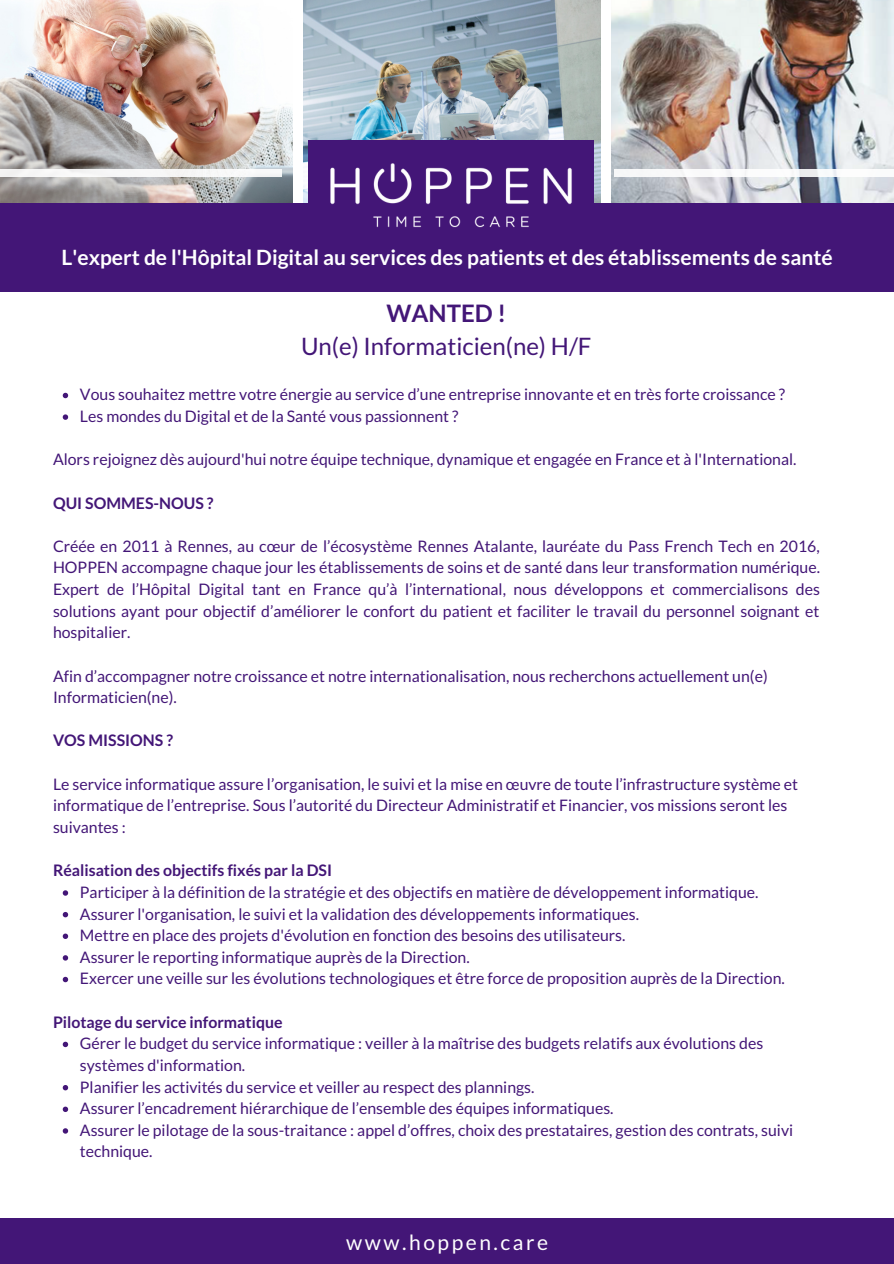
<style>
.page{position:relative;width:894px;height:1264px;background:#fff}
.page>*{position:absolute;margin:0;border:0;box-sizing:border-box;transform-origin:0 0}
.t1{font:24px "Lato";color:#431677}
.t2{font:700 24px "Lato";color:#431677}
.t3{font:700 21px "Lato";color:#fff}
.t4{font:21px "Lato";letter-spacing:.12em;color:#fff}
.t5{font:15.9px/21.6px "Lato";color:#431677}
.t6{font:700 15.9px "Lato";color:#431677}
</style>
<div class="page">
<div style="left:0;top:1217px;width:893px;height:46px;background:#431677"></div>
<img style="left:0;top:0;width:292px;height:203px">
<img style="left:304px;top:0;width:296px;height:129px">
<img style="left:611px;top:0;width:282px;height:203px">
<div style="left:0;top:203px;width:893px;height:88px;background:#431677"></div>
<div style="left:0;top:170px;width:281px;height:7px;background:#f7f7f7"></div>
<div style="left:614px;top:170px;width:279px;height:7px;background:#fff"></div>
<img style="left:292px;top:129px;width:309px;height:99px">
<svg style="left:63px;top:393px;width:5px;height:5px"></svg>
<svg style="left:63px;top:414px;width:5px;height:6px"></svg>
<svg style="left:63px;top:890px;width:5px;height:5px"></svg>
<svg style="left:63px;top:912px;width:5px;height:5px"></svg>
<svg style="left:63px;top:933px;width:5px;height:6px"></svg>
<svg style="left:63px;top:955px;width:5px;height:5px"></svg>
<svg style="left:63px;top:976px;width:5px;height:6px"></svg>
<svg style="left:63px;top:1041px;width:5px;height:6px"></svg>
<svg style="left:63px;top:1085px;width:5px;height:5px"></svg>
<svg style="left:63px;top:1106px;width:5px;height:5px"></svg>
<svg style="left:63px;top:1128px;width:5px;height:5px"></svg>
<h2 class="t3" style="left:62px;top:244px;width:772px">L'expert de l'Hôpital Digital au services des patients et des établissements de santé</h2>
<h1 class="t2" style="left:386px;top:298px;width:121px">WANTED !</h1>
<h1 class="t1" style="left:301px;top:331px;width:292px">Un(e) Informaticien(ne) H/F</h1>
<p class="t5" style="left:80px;top:383px;width:706px">Vous souhaitez mettre votre énergie au service d’une entreprise innovante et en très forte croissance ?<br>Les mondes du Digital et de la Santé vous passionnent ?</p>
<p class="t5" style="left:53px;top:448px;width:744px">Alors rejoignez dès aujourd'hui notre équipe technique, dynamique et engagée en France et à l'International.</p>
<p class="t6" style="left:53px;top:493px;width:162px">QUI SOMMES-NOUS ?</p>
<p class="t5" style="left:53px;top:535px;width:768px;text-align:justify">Créée en 2011 à Rennes, au cœur de l’écosystème Rennes Atalante, lauréate du Pass French Tech en 2016, HOPPEN accompagne chaque jour les établissements de soins et de santé dans leur transformation numérique.<br>Expert de l’Hôpital Digital tant en France qu’à l’international, nous développons et commercialisons des solutions ayant pour objectif d’améliorer le confort du patient et faciliter le travail du personnel soignant et hospitalier.</p>
<p class="t5" style="left:53px;top:664px;width:716px">Afin d’accompagner notre croissance et notre internationalisation, nous recherchons actuellement un(e)<br>Informaticien(ne).</p>
<p class="t6" style="left:53px;top:730px;width:122px">VOS MISSIONS ?</p>
<p class="t5" style="left:53px;top:772px;width:746px">Le service informatique assure l’organisation, le suivi et la mise en œuvre de toute l’infrastructure système et informatique de l’entreprise. Sous l’autorité du Directeur Administratif et Financier, vos missions seront les suivantes :</p>
<p class="t6" style="left:53px;top:860px;width:280px">Réalisation des objectifs fixés par la DSI</p>
<p class="t5" style="left:80px;top:880px;width:706px">Participer à la définition de la stratégie et des objectifs en matière de développement informatique.<br>Assurer l'organisation, le suivi et la validation des développements informatiques.<br>Mettre en place des projets d'évolution en fonction des besoins des utilisateurs.<br>Assurer le reporting informatique auprès de la Direction.<br>Exercer une veille sur les évolutions technologiques et être force de proposition auprès de la Direction.</p>
<p class="t6" style="left:53px;top:1011px;width:231px">Pilotage du service informatique</p>
<p class="t5" style="left:80px;top:1032px;width:714px">Gérer le budget du service informatique : veiller à la maîtrise des budgets relatifs aux évolutions des systèmes d'information.<br>Planifier les activités du service et veiller au respect des plannings.<br>Assurer l’encadrement hiérarchique de l’ensemble des équipes informatiques.<br>Assurer le pilotage de la sous-traitance : appel d’offres, choix des prestataires, gestion des contrats, suivi technique.</p>
<h2 class="t4" style="left:346px;top:1229px;width:203px">www.hoppen.care</h2>
</div>
